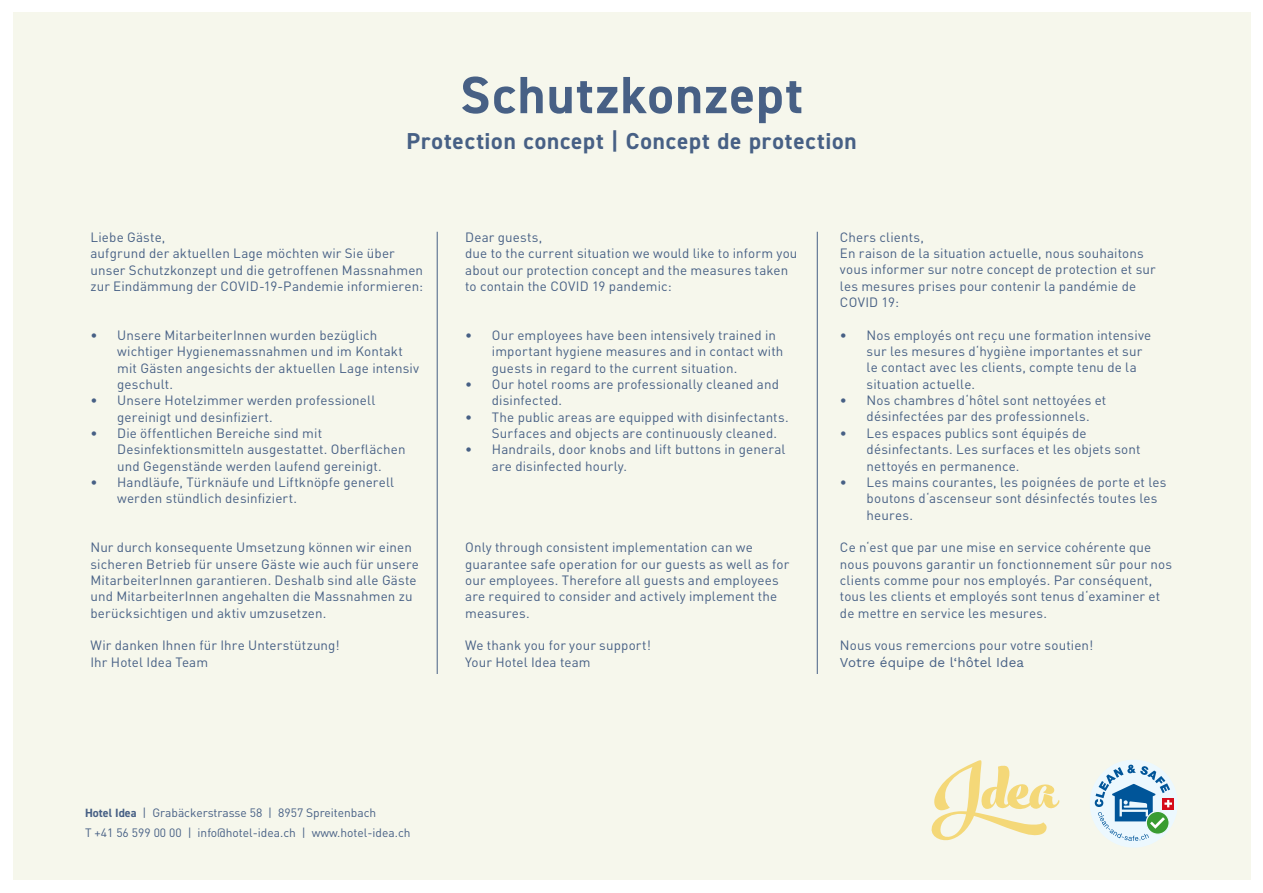
<style>
.page{position:relative;width:1263px;height:893px;background:#fff}
.page>*{position:absolute;margin:0;border:0;box-sizing:border-box;transform-origin:0 0}
.t1{font:700 52.5px "DIN2014";letter-spacing:.03em;color:#476085}
.t2{font:700 23.1px "DIN2014";letter-spacing:.035em;color:#476085}
.t3{font:13.35px/16.4px "DIN";letter-spacing:.01em;color:#476085}
.t4{font:13.35px "Work Sans";letter-spacing:.01em;color:#476085}
.t5{font:12px/19.2px "DIN";color:#476085}
.s1{font-family:"DIN2014";font-weight:700}
</style>
<div class="page">
<div style="left:13px;top:13px;width:1237px;height:867px;background:#f6f7ec"></div>
<hr style="left:437px;top:232px;width:1px;height:442px;background:#476085">
<hr style="left:817px;top:232px;width:1px;height:442px;background:#476085">
<div style="left:1089px;top:759px;width:89px;height:89px;background:#ecf8fe;border-radius:50%"></div>
<div style="left:1091px;top:760px;width:86px;height:87px;border:17px solid #ecf8fe;border-radius:50%"></div>
<div style="left:1162px;top:798px;width:12px;height:11px;background:#d50c1b"></div>
<svg style="left:1095px;top:765px;width:77px;height:76px"></svg>
<svg style="left:931px;top:760px;width:128px;height:81px"></svg>
<h1 class="t1" style="left:460px;top:60px;width:344px">Schutzkonzept</h1>
<h2 class="t2" style="left:406px;top:126px;width:452px">Protection concept | Concept de protection</h2>
<p class="t3" style="left:90px;top:229px;width:334px">Liebe Gäste,<br>aufgrund der aktuellen Lage möchten wir Sie über unser Schutzkonzept und die getroffenen Massnahmen zur Eindämmung der COVID-19-Pandemie informieren:</p>
<p class="t3" style="left:117px;top:327px;width:304px;text-indent:-27px">• Unsere MitarbeiterInnen wurden bezüglich wichtiger Hygienemassnahmen und im Kontakt mit Gästen angesichts der aktuellen Lage intensiv geschult.</p>
<p class="t3" style="left:117px;top:392px;width:260px;text-indent:-27px">• Unsere Hotelzimmer werden professionell gereinigt und desinfiziert.</p>
<p class="t3" style="left:117px;top:425px;width:290px;text-indent:-27px">• Die öffentlichen Bereiche sind mit<br>Desinfektionsmitteln ausgestattet. Oberflächen und Gegenstände werden laufend gereinigt.</p>
<p class="t3" style="left:117px;top:474px;width:278px;text-indent:-27px">• Handläufe, Türknäufe und Liftknöpfe generell werden stündlich desinfiziert.</p>
<p class="t3" style="left:90px;top:539px;width:330px">Nur durch konsequente Umsetzung können wir einen sicheren Betrieb für unsere Gäste wie auch für unsere MitarbeiterInnen garantieren. Deshalb sind alle Gäste und MitarbeiterInnen angehalten die Massnahmen zu berücksichtigen und aktiv umzusetzen.</p>
<p class="t3" style="left:90px;top:637px;width:251px">Wir danken Ihnen für Ihre Unterstützung!<br>Ihr Hotel Idea Team</p>
<p class="t3" style="left:465px;top:229px;width:334px">Dear guests,<br>due to the current situation we would like to inform you about our protection concept and the measures taken to contain the COVID 19 pandemic:</p>
<p class="t3" style="left:492px;top:327px;width:293px;text-indent:-27px">• Our employees have been intensively trained in important hygiene measures and in contact with guests in regard to the current situation.</p>
<p class="t3" style="left:492px;top:376px;width:289px;text-indent:-27px">• Our hotel rooms are professionally cleaned and disinfected.</p>
<p class="t3" style="left:492px;top:408px;width:298px;text-indent:-27px">• The public areas are equipped with disinfectants.<br>Surfaces and objects are continuously cleaned.</p>
<p class="t3" style="left:492px;top:441px;width:295px;text-indent:-27px">• Handrails, door knobs and lift buttons in general are disinfected hourly.</p>
<p class="t3" style="left:465px;top:539px;width:326px">Only through consistent implementation can we guarantee safe operation for our guests as well as for our employees. Therefore all guests and employees are required to consider and actively implement the measures.</p>
<p class="t3" style="left:465px;top:637px;width:187px">We thank you for your support!<br>Your Hotel Idea team</p>
<p class="t3" style="left:840px;top:229px;width:317px">Chers clients,<br>En raison de la situation actuelle, nous souhaitons vous informer sur notre concept de protection et sur les mesures prises pour contenir la pandémie de COVID 19:</p>
<p class="t3" style="left:867px;top:327px;width:286px;text-indent:-27px">• Nos employés ont reçu une formation intensive sur les mesures d‘hygiène importantes et sur le contact avec les clients, compte tenu de la situation actuelle.</p>
<p class="t3" style="left:867px;top:392px;width:241px;text-indent:-27px">• Nos chambres d‘hôtel sont nettoyées et désinfectées par des professionnels.</p>
<p class="t3" style="left:867px;top:425px;width:275px;text-indent:-27px">• Les espaces publics sont équipés de désinfectants. Les surfaces et les objets sont nettoyés en permanence.</p>
<p class="t3" style="left:867px;top:474px;width:301px;text-indent:-27px">• Les mains courantes, les poignées de porte et les boutons d‘ascenseur sont désinfectés toutes les heures.</p>
<p class="t3" style="left:840px;top:539px;width:334px">Ce n‘est que par une mise en service cohérente que nous pouvons garantir un fonctionnement sûr pour nos clients comme pour nos employés. Par conséquent, tous les clients et employés sont tenus d‘examiner et de mettre en service les mesures.</p>
<p class="t3" style="left:840px;top:637px;width:255px">Nous vous remercions pour votre soutien!</p>
<p class="t4" style="left:840px;top:652px;width:186px">Votre équipe de l‘hôtel Idea</p>
<p class="t5" style="left:85px;top:803px;width:327px"><span class="s1">Hotel Idea</span> | Grabäckerstrasse 58 | 8957 Spreitenbach<br>T +41 56 599 00 00 | info@hotel-idea.ch | www.hotel-idea.ch</p>
</div>
